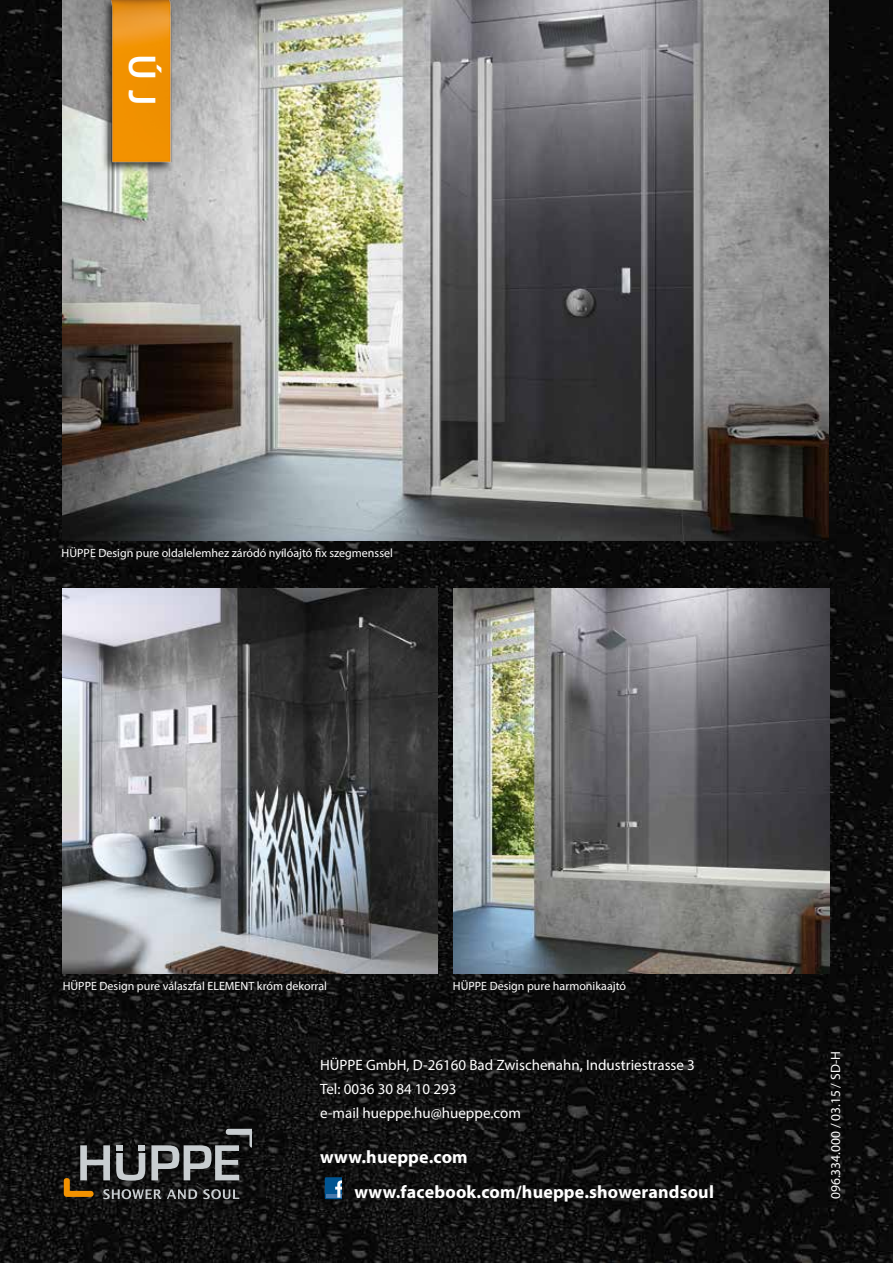
<style>
.page{position:relative;width:893px;height:1263px;background:#fff}
.page>*{position:absolute;margin:0;border:0;box-sizing:border-box;transform-origin:0 0}
.t1{font:600 39px "Myriad Pro";color:#fff}
.t2{font:700 18px/35.1px "Myriad Pro";letter-spacing:.01em;color:#fff}
.t3{font:15px/24px "Myriad Pro";color:#fff}
.t4{font:13.5px "Myriad Pro";color:#fff}
.t5{font:12px "Myriad Pro";color:#fff}
</style>
<div class="page">
<img style="left:0;top:0;width:893px;height:1263px">
<svg style="left:64px;top:1129px;width:188px;height:70px;background:#444341"></svg>
<svg style="left:325px;top:1177px;width:17px;height:22px"></svg>
<img style="left:63px;top:0;width:765px;height:540px">
<img style="left:63px;top:589px;width:375px;height:384px">
<img style="left:454px;top:589px;width:375px;height:384px">
<img style="left:50px;top:0;width:206px;height:227px">
<h1 class="t1" style="left:167px;top:54px;width:54px;rotate:90deg">Ú J</h1>
<p class="t5" style="left:62px;top:545px;width:333px">HÜPPE Design pure oldalelemhez záródó nyílóajtó fix szegmenssel</p>
<p class="t5" style="left:63px;top:979px;width:266px">HÜPPE Design pure válaszfal ELEMENT króm dekorral</p>
<p class="t5" style="left:453px;top:979px;width:175px">HÜPPE Design pure harmonikaajtó</p>
<p class="t3" style="left:320px;top:1052px;width:376px">HÜPPE GmbH, D-26160 Bad Zwischenahn, Industriestrasse 3<br>Tel: 0036 30 84 10 293<br>e-mail hueppe.hu@hueppe.com</p>
<h2 class="t2" style="left:354px;top:1139px;width:361px;text-indent:-34px">www.hueppe.com www.facebook.com/hueppe.showerandsoul</h2>
<p class="t4" style="left:827px;top:1199px;width:149px;rotate:-90deg">096.334.000 / 03.15 / SD-H</p>
</div>
